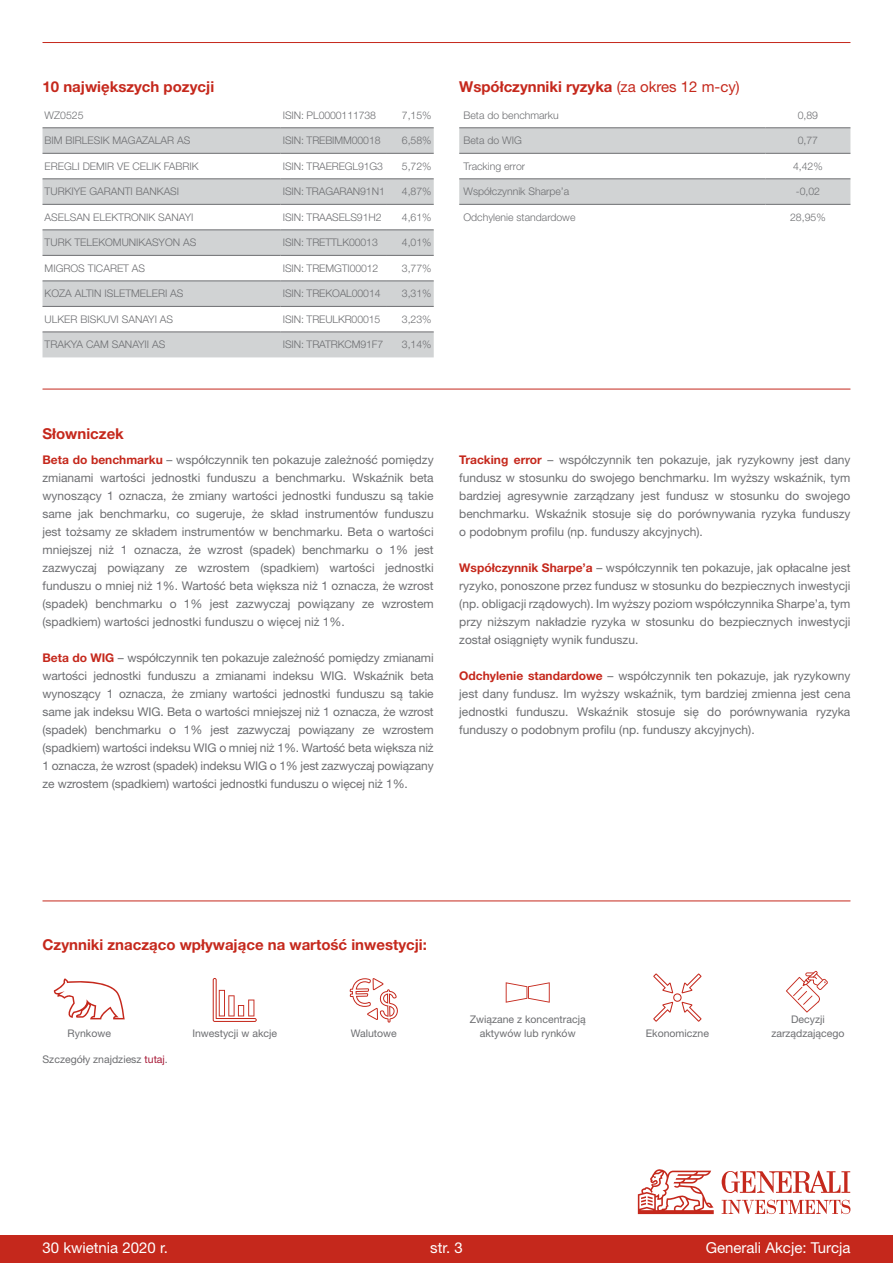
<style>
.page{position:relative;width:893px;height:1263px;background:#fff}
.page>*{position:absolute;margin:0;border:0;box-sizing:border-box;transform-origin:0 0}
.t1{font:700 15px "Helvetica Neue LT Pro";color:#c5281c}
.t2{font:15px "Helvetica Neue LT Pro";color:#fff}
.t3{font:12px/18px "Helvetica Neue LT Pro";color:#6d6e71;text-align:justify}
.t4{font:300 10.5px "Helvetica Neue LT Pro";color:#6d6e71}
.t5{font:10.5px/13.5px "Helvetica Neue LT Pro";color:#6d6e71;text-align:center}
.s1{font-weight:400}
.s2{font-weight:700;color:#c5281c}
.s3{color:#a81b38}
</style>
<div class="page">
<hr style="left:43px;top:42px;width:807px;height:1px;background:#c5281c">
<svg style="left:43px;top:127px;width:391px;height:1px"></svg>
<svg style="left:43px;top:129px;width:391px;height:228px;fill:#d1d3d4"></svg>
<hr style="left:43px;top:128px;width:238px;height:1px;background:#6d6e71">
<hr style="left:281px;top:128px;width:106px;height:1px;background:#6d6e71">
<hr style="left:387px;top:128px;width:47px;height:1px;background:#6d6e71">
<hr style="left:43px;top:153px;width:238px;height:1px;background:#6d6e71">
<hr style="left:281px;top:153px;width:106px;height:1px;background:#6d6e71">
<hr style="left:387px;top:153px;width:47px;height:1px;background:#6d6e71">
<hr style="left:43px;top:179px;width:238px;height:1px;background:#6d6e71">
<hr style="left:281px;top:179px;width:106px;height:1px;background:#6d6e71">
<hr style="left:387px;top:179px;width:47px;height:1px;background:#6d6e71">
<hr style="left:43px;top:204px;width:238px;height:1px;background:#6d6e71">
<hr style="left:281px;top:204px;width:106px;height:1px;background:#6d6e71">
<hr style="left:387px;top:204px;width:47px;height:1px;background:#6d6e71">
<hr style="left:43px;top:230px;width:238px;height:1px;background:#6d6e71">
<hr style="left:281px;top:230px;width:106px;height:1px;background:#6d6e71">
<hr style="left:387px;top:230px;width:47px;height:1px;background:#6d6e71">
<hr style="left:43px;top:255px;width:238px;height:1px;background:#6d6e71">
<hr style="left:281px;top:255px;width:106px;height:1px;background:#6d6e71">
<hr style="left:387px;top:255px;width:47px;height:1px;background:#6d6e71">
<hr style="left:43px;top:281px;width:238px;height:1px;background:#6d6e71">
<hr style="left:281px;top:281px;width:106px;height:1px;background:#6d6e71">
<hr style="left:387px;top:281px;width:47px;height:1px;background:#6d6e71">
<hr style="left:43px;top:306px;width:238px;height:1px;background:#6d6e71">
<hr style="left:281px;top:306px;width:106px;height:1px;background:#6d6e71">
<hr style="left:387px;top:306px;width:47px;height:1px;background:#6d6e71">
<hr style="left:43px;top:332px;width:238px;height:1px;background:#6d6e71">
<hr style="left:281px;top:332px;width:106px;height:1px;background:#6d6e71">
<hr style="left:387px;top:332px;width:47px;height:1px;background:#6d6e71">
<svg style="left:459px;top:127px;width:391px;height:1px"></svg>
<svg style="left:459px;top:129px;width:391px;height:75px"></svg>
<hr style="left:459px;top:128px;width:306px;height:1px;background:#6d6e71">
<hr style="left:765px;top:128px;width:85px;height:1px;background:#6d6e71">
<hr style="left:459px;top:179px;width:306px;height:1px;background:#6d6e71">
<hr style="left:765px;top:179px;width:85px;height:1px;background:#6d6e71">
<hr style="left:459px;top:204px;width:306px;height:1px;background:#6d6e71">
<hr style="left:765px;top:204px;width:85px;height:1px;background:#6d6e71">
<hr style="left:459px;top:153px;width:306px;height:1px;background:#6d6e71">
<hr style="left:765px;top:153px;width:85px;height:1px;background:#6d6e71">
<hr style="left:43px;top:389px;width:807px;height:1px;background:#c5281c">
<hr style="left:43px;top:901px;width:807px;height:1px;background:#c5281c">
<svg style="left:54px;top:978px;width:71px;height:41px"></svg>
<svg style="left:213px;top:978px;width:44px;height:44px"></svg>
<svg style="left:350px;top:978px;width:48px;height:44px"></svg>
<svg style="left:506px;top:982px;width:44px;height:21px"></svg>
<svg style="left:653px;top:973px;width:49px;height:49px"></svg>
<svg style="left:786px;top:971px;width:42px;height:41px"></svg>
<div style="left:0;top:1235px;width:893px;height:28px;background:#c5281c"></div>
<svg style="left:638px;top:1169px;width:76px;height:45px"></svg>
<svg style="left:722px;top:1200px;width:128px;height:14px"></svg>
<svg style="left:722px;top:1171px;width:128px;height:22px"></svg>
<p class="t1" style="left:43px;top:77px;width:173px">10 największych pozycji</p>
<p class="t4" style="left:45px;top:109px;width:40px">WZ0525</p>
<p class="t4" style="left:283px;top:109px;width:95px">ISIN: PL0000111738</p>
<p class="t4" style="left:402px;top:109px;width:31px">7,15%</p>
<p class="t4" style="left:45px;top:134px;width:147px">BIM BIRLESIK MAGAZALAR AS</p>
<p class="t4" style="left:283px;top:134px;width:99px">ISIN: TREBIMM00018</p>
<p class="t4" style="left:402px;top:134px;width:31px">6,58%</p>
<p class="t4" style="left:45px;top:160px;width:156px">EREGLI DEMIR VE CELIK FABRIK</p>
<p class="t4" style="left:283px;top:160px;width:102px">ISIN: TRAEREGL91G3</p>
<p class="t4" style="left:402px;top:160px;width:31px">5,72%</p>
<p class="t4" style="left:45px;top:185px;width:136px">TURKIYE GARANTI BANKASI</p>
<p class="t4" style="left:283px;top:185px;width:104px">ISIN: TRAGARAN91N1</p>
<p class="t4" style="left:402px;top:185px;width:31px">4,87%</p>
<p class="t4" style="left:45px;top:211px;width:150px">ASELSAN ELEKTRONIK SANAYI</p>
<p class="t4" style="left:283px;top:211px;width:100px">ISIN: TRAASELS91H2</p>
<p class="t4" style="left:402px;top:211px;width:31px">4,61%</p>
<p class="t4" style="left:45px;top:236px;width:153px">TURK TELEKOMUNIKASYON AS</p>
<p class="t4" style="left:283px;top:236px;width:97px">ISIN: TRETTLK00013</p>
<p class="t4" style="left:402px;top:236px;width:31px">4,01%</p>
<p class="t4" style="left:45px;top:262px;width:102px">MIGROS TICARET AS</p>
<p class="t4" style="left:283px;top:262px;width:97px">ISIN: TREMGTI00012</p>
<p class="t4" style="left:402px;top:262px;width:31px">3,77%</p>
<p class="t4" style="left:45px;top:287px;width:140px">KOZA ALTIN ISLETMELERI AS</p>
<p class="t4" style="left:283px;top:287px;width:99px">ISIN: TREKOAL00014</p>
<p class="t4" style="left:402px;top:287px;width:31px">3,31%</p>
<p class="t4" style="left:45px;top:313px;width:130px">ULKER BISKUVI SANAYI AS</p>
<p class="t4" style="left:283px;top:313px;width:99px">ISIN: TREULKR00015</p>
<p class="t4" style="left:402px;top:313px;width:31px">3,23%</p>
<p class="t4" style="left:45px;top:338px;width:122px">TRAKYA CAM SANAYII AS</p>
<p class="t4" style="left:283px;top:338px;width:102px">ISIN: TRATRKCM91F7</p>
<p class="t4" style="left:402px;top:338px;width:31px">3,14%</p>
<p class="t1" style="left:459px;top:77px;width:282px">Współczynniki ryzyka <span class="s1">(za okres 12 m-cy)</span></p>
<p class="t4" style="left:463px;top:109px;width:97px">Beta do benchmarku</p>
<p class="t4" style="left:798px;top:109px;width:22px">0,89</p>
<p class="t4" style="left:463px;top:134px;width:60px">Beta do WIG</p>
<p class="t4" style="left:798px;top:134px;width:22px">0,77</p>
<p class="t4" style="left:463px;top:160px;width:63px">Tracking error</p>
<p class="t4" style="left:793px;top:160px;width:31px">4,42%</p>
<p class="t4" style="left:463px;top:185px;width:107px">Współczynnik Sharpe’a</p>
<p class="t4" style="left:796px;top:185px;width:26px">-0,02</p>
<p class="t4" style="left:463px;top:211px;width:114px">Odchylenie standardowe</p>
<p class="t4" style="left:790px;top:211px;width:37px">28,95%</p>
<p class="t1" style="left:43px;top:424px;width:83px">Słowniczek</p>
<p class="t3" style="left:43px;top:450px;width:393px"><span class="s2">Beta do benchmarku</span> – współczynnik ten pokazuje zależność pomiędzy zmianami wartości jednostki funduszu a benchmarku. Wskaźnik beta wynoszący 1 oznacza, że zmiany wartości jednostki funduszu są takie same jak benchmarku, co sugeruje, że skład instrumentów funduszu jest tożsamy ze składem instrumentów w benchmarku. Beta o wartości mniejszej niż 1 oznacza, że wzrost (spadek) benchmarku o 1% jest zazwyczaj powiązany ze wzrostem (spadkiem) wartości jednostki funduszu o mniej niż 1%. Wartość beta większa niż 1 oznacza, że wzrost (spadek) benchmarku o 1% jest zazwyczaj powiązany ze wzrostem (spadkiem) wartości jednostki funduszu o więcej niż 1%.</p>
<p class="t3" style="left:43px;top:648px;width:393px"><span class="s2">Beta do WIG</span> – współczynnik ten pokazuje zależność pomiędzy zmianami wartości jednostki funduszu a zmianami indeksu WIG. Wskaźnik beta wynoszący 1 oznacza, że zmiany wartości jednostki funduszu są takie same jak indeksu WIG. Beta o wartości mniejszej niż 1 oznacza, że wzrost (spadek) benchmarku o 1% jest zazwyczaj powiązany ze wzrostem (spadkiem) wartości indeksu WIG o mniej niż 1%. Wartość beta większa niż 1 oznacza, że wzrost (spadek) indeksu WIG o 1% jest zazwyczaj powiązany ze wzrostem (spadkiem) wartości jednostki funduszu o więcej niż 1%.</p>
<p class="t3" style="left:459px;top:450px;width:393px"><span class="s2">Tracking error</span> – współczynnik ten pokazuje, jak ryzykowny jest dany fundusz w stosunku do swojego benchmarku. Im wyższy wskaźnik, tym bardziej agresywnie zarządzany jest fundusz w stosunku do swojego benchmarku. Wskaźnik stosuje się do porównywania ryzyka funduszy o podobnym profilu (np. funduszy akcyjnych).</p>
<p class="t3" style="left:459px;top:558px;width:393px"><span class="s2">Współczynnik Sharpe’a</span> – współczynnik ten pokazuje, jak opłacalne jest ryzyko, ponoszone przez fundusz w stosunku do bezpiecznych inwestycji (np. obligacji rządowych). Im wyższy poziom współczynnika Sharpe’a, tym przy niższym nakładzie ryzyka w stosunku do bezpiecznych inwestycji został osiągnięty wynik funduszu.</p>
<p class="t3" style="left:459px;top:666px;width:393px"><span class="s2">Odchylenie standardowe</span> – współczynnik ten pokazuje, jak ryzykowny jest dany fundusz. Im wyższy wskaźnik, tym bardziej zmienna jest cena jednostki funduszu. Wskaźnik stosuje się do porównywania ryzyka funduszy o podobnym profilu (np. funduszy akcyjnych).</p>
<p class="t1" style="left:43px;top:935px;width:386px">Czynniki znacząco wpływające na wartość inwestycji:</p>
<p class="t5" style="left:68px;top:1026px;width:45px">Rynkowe</p>
<p class="t5" style="left:192px;top:1026px;width:86px">Inwestycji w akcje</p>
<p class="t5" style="left:351px;top:1026px;width:48px">Walutowe</p>
<p class="t5" style="left:43px;top:1053px;width:127px">Szczegóły znajdziesz <span class="s3">tutaj</span>.</p>
<p class="t5" style="left:470px;top:1013px;width:117px">Związane z koncentracją aktywów lub rynków</p>
<p class="t5" style="left:646px;top:1026px;width:65px">Ekonomiczne</p>
<p class="t5" style="left:771px;top:1013px;width:75px">Decyzji zarządzającego</p>
<p class="t2" style="left:43px;top:1238px;width:127px">30 kwietnia 2020 r.</p>
<p class="t2" style="left:430px;top:1238px;width:34px">str. 3</p>
<p class="t2" style="left:706px;top:1238px;width:146px">Generali Akcje: Turcja</p>
</div>
